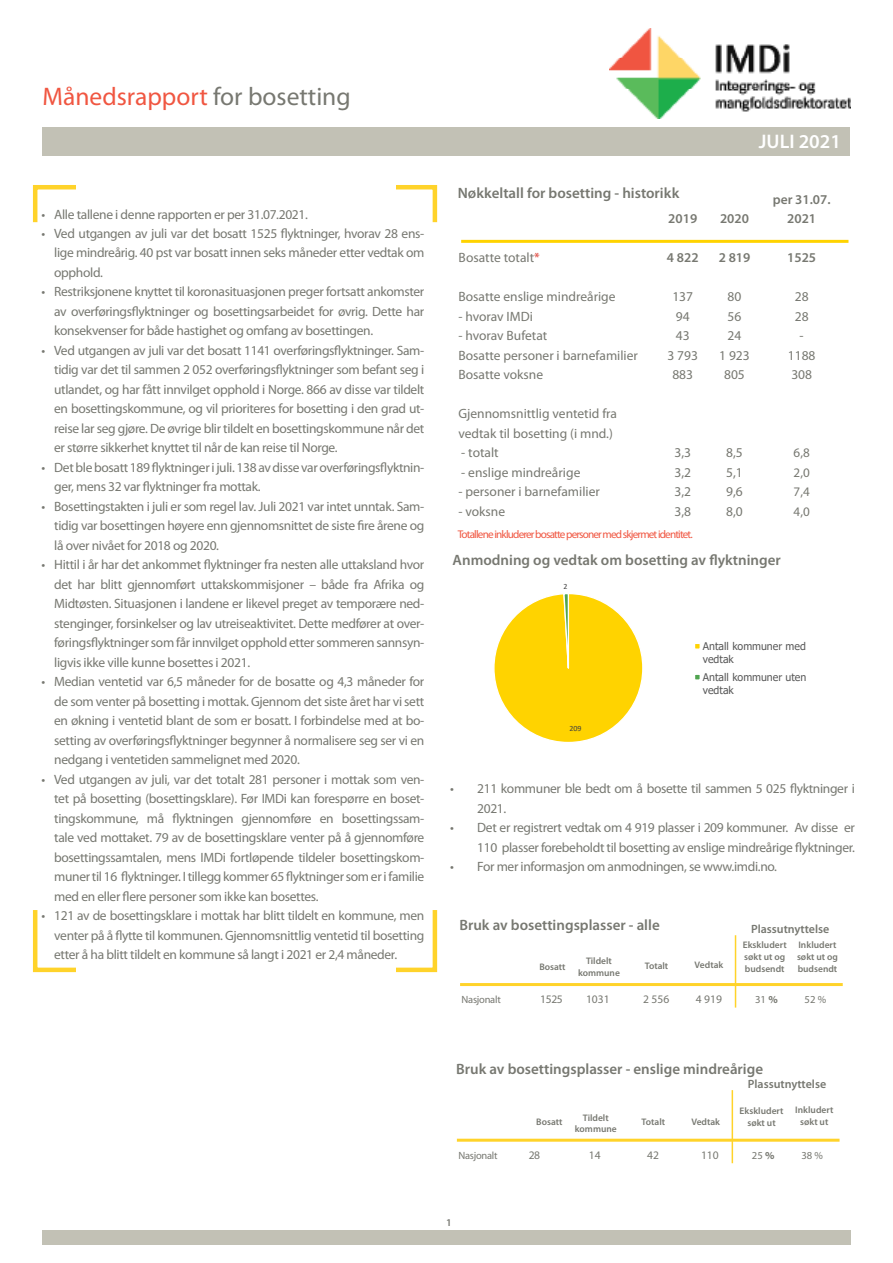
<style>
.page{position:relative;width:893px;height:1263px;background:#fff}
.page>*{position:absolute;margin:0;border:0;box-sizing:border-box;transform-origin:0 0}
.t1{font:25.5px "Myriad Pro";color:#f05641}
.t2{font:600 19.65px "Myriad Pro";color:#fff}
.t3{font:600 15px "Myriad Pro";color:#777871}
.t4{font:13.5px/19.5px "Myriad Pro";letter-spacing:-.025em;color:#777871;text-align:justify}
.t5{font:13.5px/19.5px "Myriad Pro";color:#777871;text-align:center}
.t6{font:600 13.5px/19.5px "Myriad Pro";color:#777871;text-align:center}
.t7{font:13.5px "Myriad Pro";letter-spacing:-.005em;color:#777871}
.t8{font:13.05px/19.5px "Myriad Pro";color:#777871;text-align:justify}
.t9{font:600 12px "Myriad Pro";color:#777871}
.t10{font:11.55px "Myriad Pro";color:#777871}
.t11{font:11.25px "Myriad Pro";letter-spacing:-.075em;color:#f05641}
.t12{font:10.65px/12.8px "Tahoma";color:#595959}
.t13{font:10.65px "Myriad Pro";color:#777871}
.t14{font:10.5px "Myriad Pro";letter-spacing:-.025em;color:#777871}
.t15{font:600 10.5px "Myriad Pro";color:#777871}
.t16{font:600 9.45px/11.9px "Myriad Pro";color:#777871;text-align:center}
.t17{font:7.95px "Calibri";color:#404040}
.s1{color:#777871}
.s2{color:#db382e}
.s3{font-weight:700}
</style>
<div class="page">
<div style="left:43px;top:128px;width:807px;height:28px;background:#c2c1b5"></div>
<div style="left:42px;top:1230px;width:808px;height:15px;background:#c2c1b5"></div>
<img style="left:609px;top:28px;width:242px;height:90px">
<hr style="left:460px;top:983px;width:383px;height:3px;background:#ffd32a">
<hr style="left:735px;top:935px;width:1px;height:72px;background:#ffd32a">
<hr style="left:461px;top:240px;width:387px;height:3px;background:#ffd300">
<hr style="left:457px;top:1139px;width:382px;height:3px;background:#ffd32a">
<hr style="left:732px;top:1090px;width:1px;height:73px;background:#ffd32a">
<div style="left:494px;top:594px;width:149px;height:148px;background:#ffd300;border-radius:74px"></div>
<svg style="left:562px;top:594px;width:8px;height:75px"></svg>
<div style="left:694px;top:643px;width:7px;height:7px;background:#ffd300;border:1px solid #fff"></div>
<div style="left:694px;top:674px;width:7px;height:7px;border:1px solid #fff"></div>
<h1 class="t1" style="left:43px;top:81px;width:310px">Månedsrapport <span class="s1">for bosetting</span></h1>
<p class="t4" style="left:41px;top:204px;width:268px">• Alle tallene i denne rapporten er per 31.07.2021.</p>
<p class="t4" style="left:54px;top:223px;width:372px;text-indent:-13px">• Ved utgangen av juli var det bosatt 1525 flyktninger, hvorav 28 ens&shy;lige mindreårig. 40 pst var bosatt innen seks måneder etter vedtak om opphold.</p>
<p class="t4" style="left:54px;top:282px;width:372px;text-indent:-13px">• Restriksjonene knyttet til koronasituasjonen preger fortsatt ankomster av overføringsflyktninger og bosettingsarbeidet for øvrig. Dette har konsekvenser for både hastighet og omfang av bosettingen.</p>
<p class="t4" style="left:54px;top:340px;width:372px;text-indent:-13px">• Ved utgangen av juli var det bosatt 1141 overføringsflyktninger. Sam&shy;tidig var det til sammen 2 052 overføringsflyktninger som befant seg i utlandet, og har fått innvilget opphold i Norge. 866 av disse var tildelt en bosettingskommune, og vil prioriteres for bosetting i den grad ut&shy;reise lar seg gjøre. De øvrige blir tildelt en bosettingskommune når det er større sikkerhet knyttet til når de kan reise til Norge.</p>
<p class="t4" style="left:54px;top:457px;width:372px;text-indent:-13px">• Det ble bosatt 189 flyktninger i juli. 138 av disse var overføringsflyktnin&shy;ger, mens 32 var flyktninger fra mottak.</p>
<p class="t4" style="left:54px;top:496px;width:372px;text-indent:-13px">• Bosettingstakten i juli er som regel lav. Juli 2021 var intet unntak. Sam&shy;tidig var bosettingen høyere enn gjennomsnittet de siste fire årene og lå over nivået for 2018 og 2020.</p>
<p class="t4" style="left:54px;top:555px;width:372px;text-indent:-13px">• Hittil i år har det ankommet flyktninger fra nesten alle uttaksland hvor det har blitt gjennomført uttakskommisjoner – både fra Afrika og Midtøsten. Situasjonen i landene er likevel preget av temporære ned&shy;stenginger, forsinkelser og lav utreiseaktivitet. Dette medfører at over&shy;føringsflyktninger som får innvilget opphold etter sommeren sannsyn&shy;ligvis ikke ville kunne bosettes i 2021.</p>
<p class="t4" style="left:54px;top:672px;width:372px;text-indent:-13px">• Median ventetid var 6,5 måneder for de bosatte og 4,3 måneder for de som venter på bosetting i mottak. Gjennom det siste året har vi sett en økning i ventetid blant de som er bosatt. I forbindelse med at bo&shy;setting av overføringsflyktninger begynner å normalisere seg ser vi en nedgang i ventetiden sammelignet med 2020.</p>
<p class="t4" style="left:54px;top:769px;width:372px;text-indent:-13px">• Ved utgangen av juli, var det totalt 281 personer i mottak som ven&shy;tet på bosetting (bosettingsklare). Før IMDi kan forespørre en boset&shy;tingskommune, må flyktningen gjennomføre en bosettingssam&shy;tale ved mottaket. 79 av de bosettingsklare venter på å gjennomføre bosettingssamtalen, mens IMDi fortløpende tildeler bosettingskom&shy;muner til 16 flyktninger. I tillegg kommer 65 flyktninger som er i familie med en eller flere personer som ikke kan bosettes.</p>
<p class="t4" style="left:54px;top:906px;width:372px;text-indent:-13px">• 121 av de bosettingsklare i mottak har blitt tildelt en kommune, men venter på å flytte til kommunen. Gjennomsnittlig ventetid til bosetting etter å ha blitt tildelt en kommune så langt i 2021 er 2,4 måneder.</p>
<p class="t3" style="left:458px;top:184px;width:223px">Nøkkeltall for bosetting - historikk</p>
<p class="t5" style="left:459px;top:248px;width:83px">Bosatte totalt<span class="s2">*</span></p>
<p class="t5" style="left:458px;top:287px;width:159px">Bosatte enslige mindreårige</p>
<p class="t7" style="left:458px;top:308px;width:76px">- hvorav IMDi</p>
<p class="t5" style="left:458px;top:326px;width:181px;text-align:left">- hvorav Bufetat<br>Bosatte personer i barnefamilier<br>Bosatte voksne</p>
<p class="t5" style="left:458px;top:404px;width:160px;text-align:left">Gjennomsnittlig ventetid fra vedtak til bosetting (i mnd.)</p>
<p class="t4" style="left:461px;top:443px;width:39px">- totalt</p>
<p class="t5" style="left:461px;top:462px;width:121px">- enslige mindreårige</p>
<p class="t5" style="left:458px;top:482px;width:143px">- personer i barnefamilier</p>
<p class="t4" style="left:458px;top:501px;width:48px">- voksne</p>
<p class="t6" style="left:668px;top:209px;width:30px">2019</p>
<p class="t6" style="left:667px;top:248px;width:33px">4 822</p>
<p class="t5" style="left:667px;top:287px;width:32px">137<br>94<br>43<br>3 793<br>883</p>
<p class="t4" style="left:674px;top:443px;width:18px">3,3<br>3,2<br>3,2<br>3,8</p>
<h2 class="t2" style="left:759px;top:129px;width:84px">JULI 2021</h2>
<p class="t6" style="left:720px;top:209px;width:30px">2020</p>
<p class="t6" style="left:719px;top:248px;width:33px">2 819</p>
<p class="t5" style="left:719px;top:287px;width:32px">80<br>56<br>24<br>1 923<br>805</p>
<p class="t6" style="left:773px;top:189px;width:59px">per 31.07.<br>2021</p>
<p class="t6" style="left:787px;top:248px;width:30px">1525</p>
<p class="t5" style="left:788px;top:287px;width:29px">28<br>28<br>-<br>1188<br>308</p>
<p class="t4" style="left:726px;top:443px;width:18px">8,5<br>5,1<br>9,6<br>8,0</p>
<p class="t8" style="left:794px;top:443px;width:18px">6,8<br>2,0<br>7,4<br>4,0</p>
<p class="t11" style="left:458px;top:527px;width:237px">Totallene inkluderer bosatte personer med skjermet identitet.</p>
<p class="t3" style="left:453px;top:550px;width:330px">Anmodning og vedtak om bosetting av flyktninger</p>
<p class="t17" style="left:563px;top:581px;width:6px">2</p>
<p class="t17" style="left:569px;top:723px;width:14px">209</p>
<p class="t12" style="left:703px;top:640px;width:105px">Antall kommuner med vedtak</p>
<p class="t12" style="left:703px;top:671px;width:105px">Antall kommuner uten vedtak</p>
<p class="t4" style="left:477px;top:779px;width:379px;text-indent:-27px">• 211 kommuner ble bedt om å bosette til sammen 5 025 flyktninger i<br>2021.</p>
<p class="t4" style="left:450px;top:818px;width:406px;text-align:right">• Det er registrert vedtak om 4 919 plasser i 209 kommuner. Av disse er<br>110 plasser forebeholdt til bosetting av enslige mindreårige flyktninger.</p>
<p class="t4" style="left:450px;top:857px;width:328px">• For mer informasjon om anmodningen, se www.imdi.no.</p>
<p class="t3" style="left:459px;top:916px;width:202px">Bruk av bosettingsplasser - alle</p>
<p class="t9" style="left:751px;top:921px;width:80px">Plassutnyttelse</p>
<p class="t16" style="left:797px;top:939px;width:42px;text-align:left">Inkludert søkt ut og budsendt</p>
<p class="t16" style="left:743px;top:939px;width:45px;text-align:left">Ekskludert søkt ut og budsendt</p>
<p class="t16" style="left:578px;top:954px;width:43px">Tildelt kommune</p>
<p class="t16" style="left:539px;top:960px;width:28px">Bosatt</p>
<p class="t16" style="left:695px;top:959px;width:30px">Vedtak</p>
<p class="t10" style="left:586px;top:992px;width:25px">1031</p>
<p class="t16" style="left:645px;top:959px;width:25px">Totalt</p>
<p class="t14" style="left:462px;top:993px;width:41px">Nasjonalt</p>
<p class="t10" style="left:540px;top:992px;width:24px">1525</p>
<p class="t10" style="left:643px;top:992px;width:28px">2 556</p>
<p class="t10" style="left:696px;top:992px;width:28px">4 919</p>
<p class="t13" style="left:805px;top:993px;width:23px">52 %</p>
<p class="t13" style="left:755px;top:993px;width:24px">31 <span class="s3">%</span></p>
<p class="t3" style="left:456px;top:1060px;width:308px">Bruk av bosettingsplasser - enslige mindreårige</p>
<p class="t9" style="left:748px;top:1077px;width:80px">Plassutnyttelse</p>
<p class="t16" style="left:795px;top:1104px;width:40px">Inkludert søkt ut</p>
<p class="t16" style="left:740px;top:1104px;width:45px">Ekskludert</p>
<p class="t16" style="left:575px;top:1111px;width:43px">Tildelt kommune</p>
<p class="t16" style="left:536px;top:1116px;width:28px">Bosatt</p>
<p class="t16" style="left:691px;top:1116px;width:30px">Vedtak</p>
<p class="t10" style="left:589px;top:1148px;width:13px">14</p>
<p class="t16" style="left:642px;top:1116px;width:25px">Totalt</p>
<p class="t16" style="left:747px;top:1116px;width:30px">søkt ut</p>
<p class="t14" style="left:458px;top:1149px;width:41px">Nasjonalt</p>
<p class="t10" style="left:529px;top:1148px;width:13px">28</p>
<p class="t10" style="left:647px;top:1148px;width:13px">42</p>
<p class="t10" style="left:701px;top:1148px;width:19px">110</p>
<p class="t13" style="left:801px;top:1149px;width:23px">38 %</p>
<p class="t13" style="left:752px;top:1149px;width:24px">25 <span class="s3">%</span></p>
<p class="t15" style="left:446px;top:1216px;width:7px">1</p>
</div>
